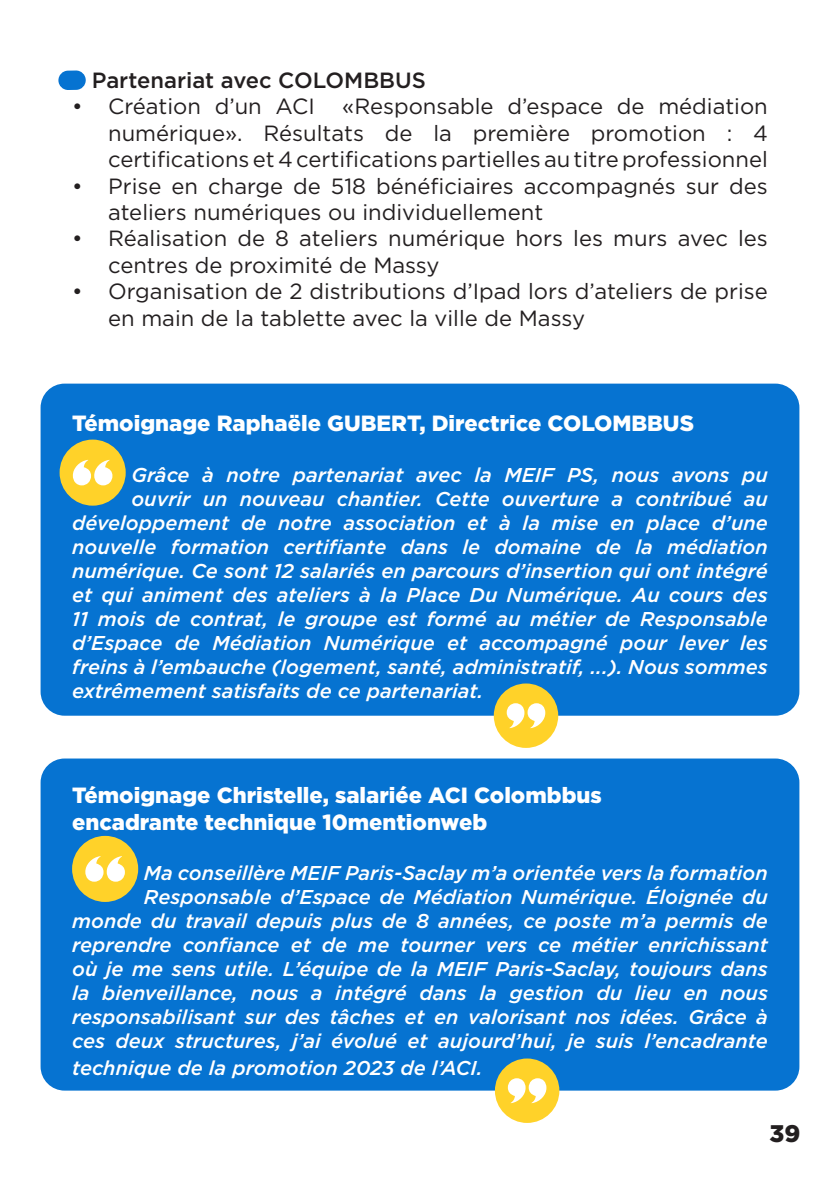
<style>
.page{position:relative;width:840px;height:1191px;background:#fff}
.page>*{position:absolute;margin:0;border:0;box-sizing:border-box;transform-origin:0 0}
.t1{font:900 24px "Gotham";color:#231f20}
.t2{font:22px/26.4px "Gotham";color:#231f20}
.t3{font:900 22px "Gotham";color:#fff}
.t4{font:500 22px "Gotham";color:#231f20}
.t5{font:italic 500 20px/24px "Gotham";color:#fff;text-align:right}
</style>
<div class="page">
<div style="left:41px;top:383px;width:758px;height:332px;background:#0673d1;border-radius:24px"></div>
<div style="left:41px;top:758px;width:758px;height:332px;background:#0673d1;border-radius:24px"></div>
<div style="left:58px;top:70px;width:28px;height:20px;background:#0673d1;border-radius:10px"></div>
<div style="left:60px;top:439px;width:66px;height:66px;background:#ffd229;border-radius:50%"></div>
<svg style="left:73px;top:460px;width:39px;height:25px"></svg>
<div style="left:72px;top:836px;width:66px;height:66px;background:#ffd229;border-radius:50%"></div>
<svg style="left:85px;top:856px;width:40px;height:25px"></svg>
<div style="left:493px;top:683px;width:65px;height:65px;background:#ffd229;border-radius:50%"></div>
<svg style="left:506px;top:703px;width:39px;height:25px"></svg>
<div style="left:494px;top:1058px;width:65px;height:65px;background:#ffd229;border-radius:50%"></div>
<svg style="left:507px;top:1078px;width:39px;height:25px"></svg>
<p class="t4" style="left:92px;top:66px;width:335px">Partenariat avec COLOMBBUS</p>
<p class="t2" style="left:108px;top:93px;width:661px;text-align:justify;text-indent:-36px">• Création d’un ACI «Responsable d’espace de médiation numérique». Résultats de la première promotion : 4 certifications et 4 certifications partielles au titre professionnel</p>
<p class="t2" style="left:108px;top:172px;width:660px;text-indent:-36px">• Prise en charge de 518 bénéficiaires accompagnés sur des ateliers numériques ou individuellement</p>
<p class="t2" style="left:108px;top:225px;width:661px;text-indent:-36px">• Réalisation de 8 ateliers numérique hors les murs avec les centres de proximité de Massy</p>
<p class="t2" style="left:108px;top:278px;width:661px;text-indent:-36px">• Organisation de 2 distributions d’Ipad lors d’ateliers de prise en main de la tablette avec la ville de Massy</p>
<p class="t3" style="left:72px;top:408px;width:623px">Témoignage Raphaële GUBERT, Directrice COLOMBBUS</p>
<p class="t5" style="left:131px;top:462px;width:637px">Grâce à notre partenariat avec la MEIF PS, nous avons pu</p>
<p class="t5" style="left:131px;top:486px;width:637px">ouvrir un nouveau chantier. Cette ouverture a contribué au</p>
<p class="t5" style="left:72px;top:510px;width:696px">développement de notre association et à la mise en place d’une</p>
<p class="t5" style="left:72px;top:534px;width:697px">nouvelle formation certifiante dans le domaine de la médiation</p>
<p class="t5" style="left:72px;top:558px;width:697px">numérique. Ce sont 12 salariés en parcours d’insertion qui ont intégré</p>
<p class="t5" style="left:72px;top:582px;width:697px">et qui animent des ateliers à la Place Du Numérique. Au cours des</p>
<p class="t5" style="left:72px;top:606px;width:697px">11 mois de contrat, le groupe est formé au métier de Responsable</p>
<p class="t5" style="left:72px;top:630px;width:697px">d’Espace de Médiation Numérique et accompagné pour lever les</p>
<p class="t5" style="left:72px;top:654px;width:697px">freins à l’embauche (logement, santé, administratif, ...). Nous sommes</p>
<p class="t5" style="left:72px;top:678px;width:412px">extrêmement satisfaits de ce partenariat.</p>
<p class="t3" style="left:72px;top:780px;width:531px">Témoignage Christelle, salariée ACI Colombbus</p>
<p class="t3" style="left:72px;top:807px;width:416px">encadrante technique 10mentionweb</p>
<p class="t5" style="left:72px;top:861px;width:697px">Ma conseillère MEIF Paris-Saclay m’a orientée vers la formation Responsable d’Espace de Médiation Numérique. Éloignée du monde du travail depuis plus de 8 années, ce poste m’a permis de reprendre confiance et de me tourner vers ce métier enrichissant où je me sens utile. L’équipe de la MEIF Paris-Saclay, toujours dans la bienveillance, nous a intégré dans la gestion du lieu en nous responsabilisant sur des tâches et en valorisant nos idées. Grâce à ces deux structures, j’ai évolué et aujourd’hui, je suis l’encadrante</p>
<p class="t5" style="left:72px;top:1055px;width:412px">technique de la promotion 2023 de l’ACI.</p>
<p class="t1" style="left:769px;top:1117px;width:32px">39</p>
</div>
